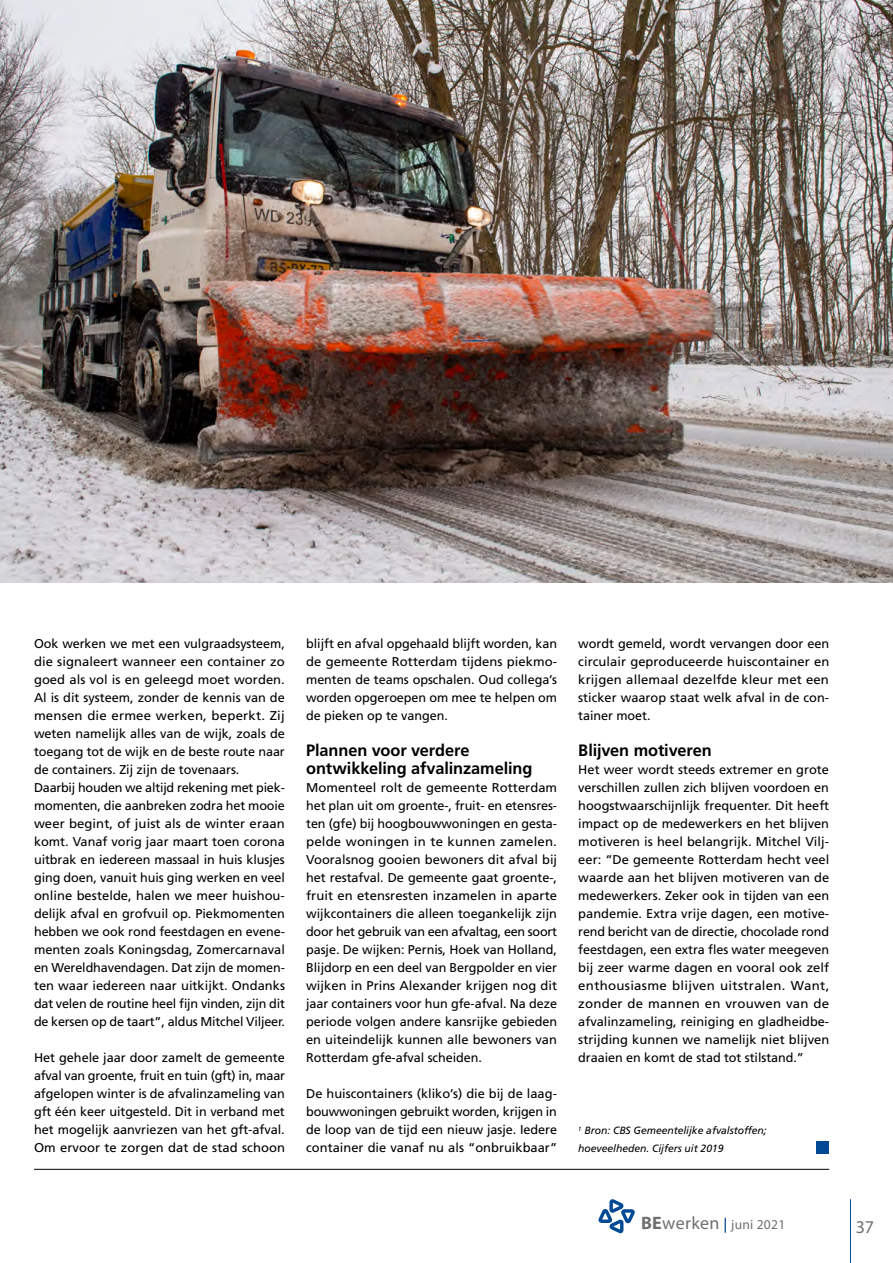
<style>
.page{position:relative;width:893px;height:1263px;background:#fff}
.page>*{position:absolute;margin:0;border:0;box-sizing:border-box;transform-origin:0 0}
.t1{font:18px "Myriad Pro";letter-spacing:.02em;color:#706f6f}
._03_Tussenkop{font:700 16.5px/18px "Frutiger LT Std";letter-spacing:-.005em;color:#000}
.t2{font:13.5px "Myriad Pro";letter-spacing:.02em;color:#706f6f}
._01_Broodtekst{font:12.75px/18px "Frutiger LT Std";letter-spacing:-.005em;color:#000;text-align:justify}
.Bron_vermelding{font:italic 10.5px/18px "Frutiger LT Std";letter-spacing:-.005em;color:#000}
.s1{font-weight:700}
.s2{font-family:"Frutiger LT Std";font-size:15px;color:#004994}
</style>
<div class="page">
<hr style="left:850px;top:1199px;width:1px;height:64px;background:#004994">
<svg style="left:598px;top:1199px;width:37px;height:34px"></svg>
<img style="left:0;top:0;width:893px;height:582px">
<div style="left:816px;top:1141px;width:13px;height:13px;background:#004994"></div>
<hr style="left:34px;top:1169px;width:795px;height:1px;background:#000">
<p class="_01_Broodtekst" style="left:34px;top:635px;width:252px">Ook werken we met een vulgraadsysteem, die signaleert wanneer een container zo goed als vol is en geleegd moet worden.<br>Al is dit systeem, zonder de kennis van de mensen die ermee werken, beperkt. Zij weten namelijk alles van de wijk, zoals de toegang tot de wijk en de beste route naar de containers. Zij zijn de tovenaars.</p>
<p class="_01_Broodtekst" style="left:34px;top:779px;width:253px">Daarbij houden we altijd rekening met piek&shy;momenten, die aanbreken zodra het mooie weer begint, of juist als de winter eraan komt. Vanaf vorig jaar maart toen corona uitbrak en iedereen massaal in huis klusjes ging doen, vanuit huis ging werken en veel online bestelde, halen we meer huishou&shy;delijk afval en grofvuil op. Piekmomenten hebben we ook rond feestdagen en evene&shy;menten zoals Koningsdag, Zomercarnaval en Wereldhavendagen. Dat zijn de momen&shy;ten waar iedereen naar uitkijkt. Ondanks dat velen de routine heel fijn vinden, zijn dit de kersen op de taart”, aldus Mitchel Viljeer.</p>
<p class="_01_Broodtekst" style="left:34px;top:1049px;width:253px">Het gehele jaar door zamelt de gemeente afval van groente, fruit en tuin (gft) in, maar afgelopen winter is de afvalinzameling van gft één keer uitgesteld. Dit in verband met het mogelijk aanvriezen van het gft-afval.<br>Om ervoor te zorgen dat de stad schoon</p>
<p class="_01_Broodtekst" style="left:306px;top:635px;width:252px">blijft en afval opgehaald blijft worden, kan de gemeente Rotterdam tijdens piekmo&shy;menten de teams opschalen. Oud collega’s worden opgeroepen om mee te helpen om de pieken op te vangen.</p>
<p class="_03_Tussenkop" style="left:306px;top:741px;width:228px">Plannen voor verdere ontwikkeling afvalinzameling</p>
<p class="_01_Broodtekst" style="left:306px;top:779px;width:253px">Momenteel rolt de gemeente Rotterdam het plan uit om groente-, fruit- en etensres&shy;ten (gfe) bij hoogbouwwoningen en gesta&shy;pelde woningen in te kunnen zamelen.<br>Vooralsnog gooien bewoners dit afval bij het restafval. De gemeente gaat groente-, fruit en etensresten inzamelen in aparte wijkcontainers die alleen toegankelijk zijn door het gebruik van een afvaltag, een soort pasje. De wijken: Pernis, Hoek van Holland, Blijdorp en een deel van Bergpolder en vier wijken in Prins Alexander krijgen nog dit jaar containers voor hun gfe-afval. Na deze periode volgen andere kansrijke gebieden en uiteindelijk kunnen alle bewoners van Rotterdam gfe-afval scheiden.</p>
<p class="_01_Broodtekst" style="left:306px;top:1085px;width:252px">De huiscontainers (kliko’s) die bij de laag&shy;bouwwoningen gebruikt worden, krijgen in de loop van de tijd een nieuw jasje. Iedere container die vanaf nu als “onbruikbaar”</p>
<p class="_01_Broodtekst" style="left:578px;top:635px;width:252px">wordt gemeld, wordt vervangen door een circulair geproduceerde huiscontainer en krijgen allemaal dezelfde kleur met een sticker waarop staat welk afval in de con&shy;tainer moet.</p>
<p class="_03_Tussenkop" style="left:578px;top:741px;width:135px">Blijven motiveren</p>
<p class="_01_Broodtekst" style="left:578px;top:761px;width:253px">Het weer wordt steeds extremer en grote verschillen zullen zich blijven voordoen en hoogstwaarschijnlijk frequenter. Dit heeft impact op de medewerkers en het blijven motiveren is heel belangrijk. Mitchel Vilj&shy;eer: “De gemeente Rotterdam hecht veel waarde aan het blijven motiveren van de medewerkers. Zeker ook in tijden van een pandemie. Extra vrije dagen, een motive&shy;rend bericht van de directie, chocolade rond feestdagen, een extra fles water meegeven bij zeer warme dagen en vooral ook zelf enthousiasme blijven uitstralen. Want, zonder de mannen en vrouwen van de afvalinzameling, reiniging en gladheidbe&shy;strijding kunnen we namelijk niet blijven draaien en komt de stad tot stilstand.”</p>
<p class="Bron_vermelding" style="left:578px;top:1121px;width:190px"><sup>1</sup> Bron: CBS Gemeentelijke afvalstoffen; hoeveelheden. Cijfers uit 2019</p>
<p class="t1" style="left:641px;top:1212px;width:80px"><span class="s1">BE</span>werken</p>
<p class="t2" style="left:724px;top:1216px;width:63px"><span class="s2">|</span> juni 2021</p>
<p class="t1" style="left:856px;top:1216px;width:20px">37</p>
</div>
